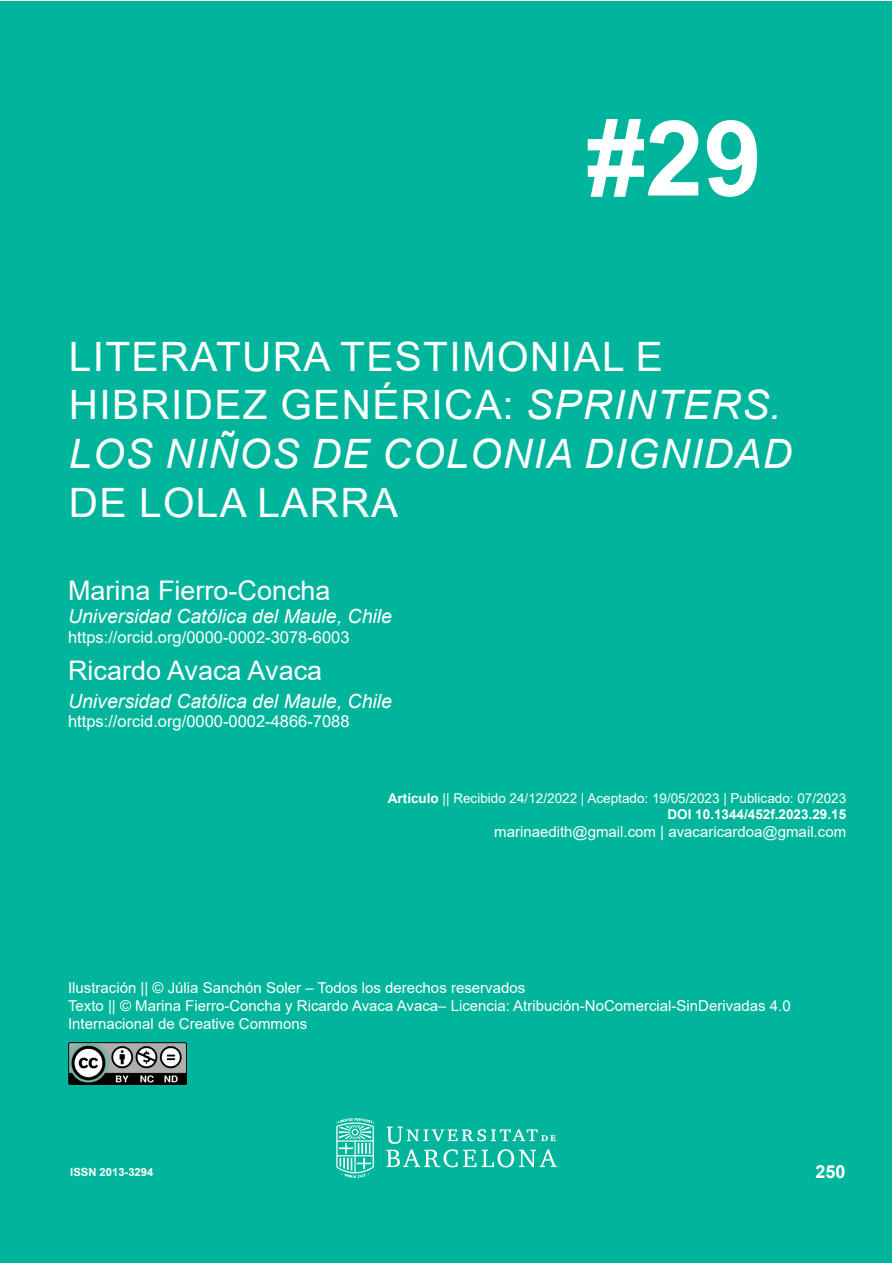
<style>
.page{position:relative;width:893px;height:1263px;background:#fff}
.page>*{position:absolute;margin:0;border:0;box-sizing:border-box;transform-origin:0 0}
.t1{font:700 105px "Arial";color:#fff}
.TÍTULO_EN_PORTADA_MO{font:40.5px/48.6px "Arial";letter-spacing:.035em;color:#fff}
.MONOG_PORT_Autor{font:27px "Arial";color:#fff}
.MONOG_PORT_Universid{font:italic 19.5px "Arial";color:#fff}
.t2{font:700 18px "Arial";color:#fff}
.MONOG_PORT_Orcid{font:16.5px "Arial";color:#fff}
.MONOG_PORT_Ilus_-_Te{font:15px/18px "Arial";color:#fff}
.MONOG_PORT_Doi____Ma{font:15px "Arial";color:#fff}
.MONOG_PORT_Arti-Reci{font:13.5px "Arial";color:#fff}
.MONOG_PORT_Doi____Ma-2{font:700 13.5px "Arial";color:#fff}
.t3{font:700 11.25px "Arial";color:#fff}
.s1{font-style:italic}
.s2{font-weight:700}
</style>
<div class="page">
<div style="left:1px;top:1px;width:891px;height:1261px;background:#00b59b"></div>
<img style="left:68px;top:1042px;width:118px;height:42px">
<svg style="left:386px;top:1126px;width:171px;height:41px"></svg>
<svg style="left:336px;top:1118px;width:38px;height:60px"></svg>
<h1 class="t1" style="left:587px;top:85px;width:177px">#29</h1>
<p class="TÍTULO_EN_PORTADA_MO" style="left:69px;top:332px;width:725px">LITERATURA TESTIMONIAL E<br>HIBRIDEZ GENÉRICA: <span class="s1">SPRINTERS.<br>LOS NIÑOS DE COLONIA DIGNIDAD<br></span>DE LOLA LARRA</p>
<p class="MONOG_PORT_Autor" style="left:68px;top:572px;width:264px">Marina Fierro-Concha</p>
<p class="MONOG_PORT_Universid" style="left:68px;top:604px;width:326px">Universidad Católica del Maule, Chile</p>
<p class="MONOG_PORT_Orcid" style="left:68px;top:626px;width:283px">https://orcid.org/0000-0002-3078-6003</p>
<p class="MONOG_PORT_Autor" style="left:68px;top:652px;width:256px">Ricardo Avaca Avaca</p>
<p class="MONOG_PORT_Universid" style="left:68px;top:688px;width:326px">Universidad Católica del Maule, Chile</p>
<p class="MONOG_PORT_Orcid" style="left:68px;top:710px;width:283px">https://orcid.org/0000-0002-4866-7088</p>
<p class="MONOG_PORT_Arti-Reci" style="left:388px;top:789px;width:460px"><span class="s2">Artículo</span> || Recibido 24/12/2022 | Aceptado: 19/05/2023 | Publicado: 07/2023</p>
<p class="MONOG_PORT_Doi____Ma-2" style="left:668px;top:805px;width:180px">DOI 10.1344/452f.2023.29.15</p>
<p class="MONOG_PORT_Doi____Ma" style="left:494px;top:822px;width:353px">marinaedith@gmail.com | avacaricardoa@gmail.com</p>
<p class="MONOG_PORT_Ilus_-_Te" style="left:68px;top:979px;width:459px">Ilustración || © Júlia Sanchón Soler – Todos los derechos reservados</p>
<p class="MONOG_PORT_Ilus_-_Te" style="left:68px;top:997px;width:724px">Texto || © Marina Fierro-Concha y Ricardo Avaca Avaca– Licencia: Atribución-NoComercial-SinDerivadas 4.0<br>Internacional de Creative Commons</p>
<p class="t3" style="left:70px;top:1163px;width:85px">ISSN 2013-3294</p>
<p class="t2" style="left:815px;top:1159px;width:32px">250</p>
</div>
